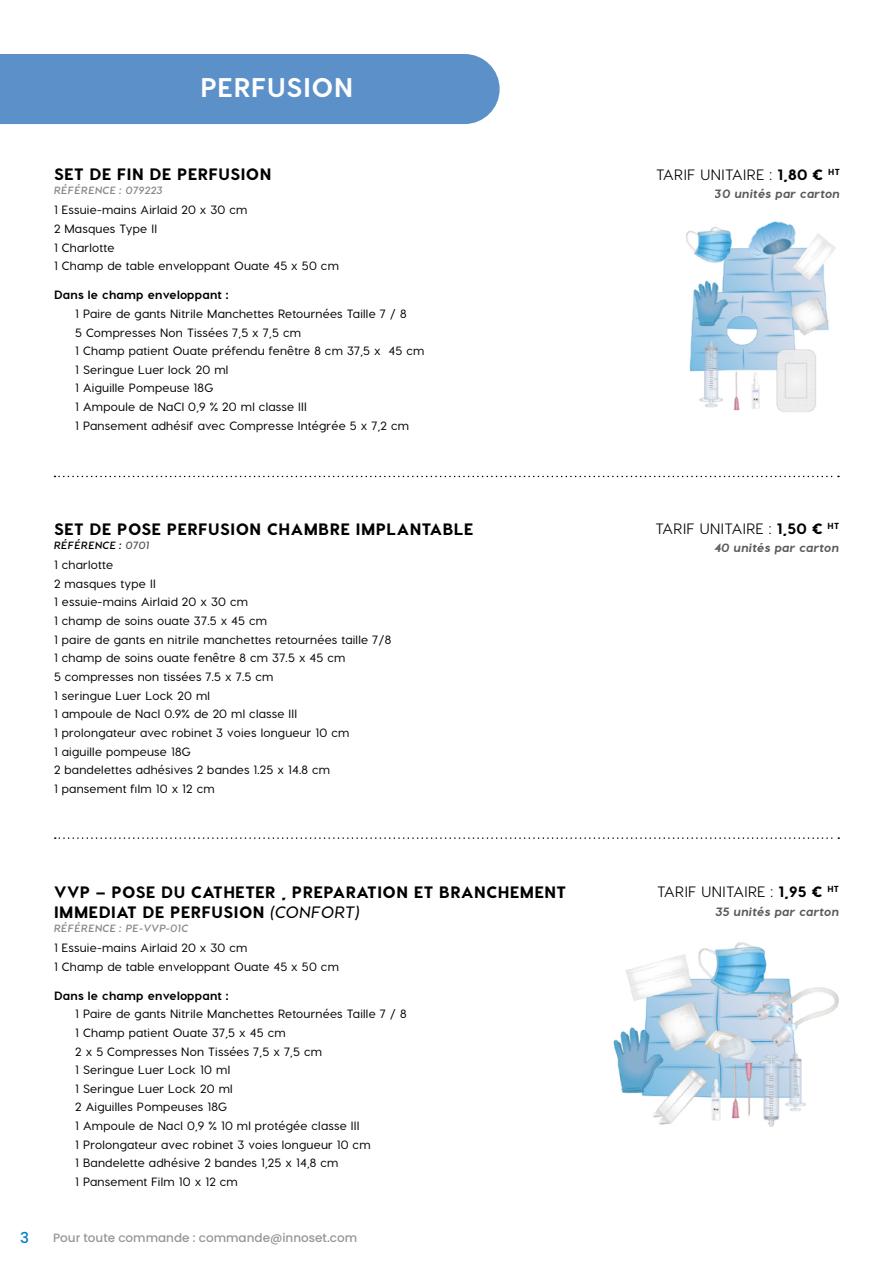
<style>
.page{position:relative;width:893px;height:1263px;background:#fff}
.page>*{position:absolute;margin:0;border:0;box-sizing:border-box;transform-origin:0 0}
.t1{font:800 27px "Visby CF";letter-spacing:.03em;color:#fff}
.t2{font:800 16.5px/19.8px "Visby CF";letter-spacing:.03em;color:#000}
.t3{font:500 15px "Visby CF";letter-spacing:.03em;color:#000}
.t4{font:500 15px "Poppins";color:#007fc8}
.t5{font:600 12px/18.6px "Visby CF";letter-spacing:.02em;color:#000}
.t6{font:italic 800 12px "Visby CF";letter-spacing:.02em;color:#000}
.t7{font:800 12px "Visby CF";letter-spacing:.02em;color:#000}
.t8{font:500 12px "Poppins";color:#969695}
.t9{font:italic 700 10.5px "Visby CF";letter-spacing:.03em;color:#878787}
.t10{font:italic 700 10.5px "Visby CF";letter-spacing:.03em;color:#000}
.s1{color:#575756}
.s2{font-weight:600;font-style:italic}
.s3{font-weight:800}
</style>
<div class="page">
<img style="left:686px;top:221px;width:150px;height:191px">
<svg style="left:55px;top:476px;width:784px;height:1px"></svg>
<svg style="left:55px;top:837px;width:784px;height:2px"></svg>
<img style="left:613px;top:942px;width:226px;height:185px">
<div style="left:0;top:54px;width:500px;height:70px;background:#5c90c9"></div>
<h1 class="t1" style="left:200px;top:70px;width:154px">PERFUSION</h1>
<h2 class="t2" style="left:54px;top:164px;width:219px">SET DE FIN DE PERFUSION</h2>
<p class="t9" style="left:54px;top:184px;width:110px">RÉFÉRENCE : 079223</p>
<p class="t5" style="left:54px;top:201px;width:286px">1 Essuie-mains Airlaid 20 x 30 cm<br>2 Masques Type II<br>1 Charlotte<br>1 Champ de table enveloppant Ouate 45 x 50 cm</p>
<p class="t7" style="left:54px;top:287px;width:176px">Dans le champ enveloppant :</p>
<p class="t5" style="left:75px;top:304px;width:351px">1 Paire de gants Nitrile Manchettes Retournées Taille 7 / 8<br>5 Compresses Non Tissées 7,5 x 7,5 cm<br>1 Champ patient Ouate préfendu fenêtre 8 cm 37,5 x 45 cm 1 Seringue Luer lock 20 ml<br>1 Aiguille Pompeuse 18G<br>1 Ampoule de NaCl 0,9 % 20 ml classe III<br>1 Pansement adhésif avec Compresse Intégrée 5 x 7,2 cm</p>
<h2 class="t2" style="left:54px;top:519px;width:421px">SET DE POSE PERFUSION CHAMBRE IMPLANTABLE</h2>
<p class="t10" style="left:54px;top:539px;width:97px">RÉFÉRENCE : <span class="s1">0701</span></p>
<p class="t5" style="left:54px;top:555px;width:339px">1 charlotte<br>2 masques type II<br>1 essuie-mains Airlaid 20 x 30 cm<br>1 champ de soins ouate 37.5 x 45 cm<br>1 paire de gants en nitrile manchettes retournées taille 7/8<br>1 champ de soins ouate fenêtre 8 cm 37.5 x 45 cm<br>5 compresses non tissées 7.5 x 7.5 cm<br>1 seringue Luer Lock 20 ml<br>1 ampoule de Nacl 0.9% de 20 ml classe III<br>1 prolongateur avec robinet 3 voies longueur 10 cm<br>1 aiguille pompeuse 18G<br>2 bandelettes adhésives 2 bandes 1.25 x 14.8 cm<br>1 pansement film 10 x 12 cm</p>
<h2 class="t2" style="left:54px;top:882px;width:514px">VVP – POSE DU CATHETER , PREPARATION ET BRANCHEMENT<br>IMMEDIAT DE PERFUSION <span class="s2">(CONFORT)</span></h2>
<p class="t9" style="left:54px;top:921px;width:136px">RÉFÉRENCE : PE-VVP-01C</p>
<p class="t5" style="left:54px;top:938px;width:286px">1 Essuie-mains Airlaid 20 x 30 cm<br>1 Champ de table enveloppant Ouate 45 x 50 cm</p>
<p class="t7" style="left:54px;top:988px;width:176px">Dans le champ enveloppant :</p>
<p class="t5" style="left:75px;top:1004px;width:333px">1 Paire de gants Nitrile Manchettes Retournées Taille 7 / 8<br>1 Champ patient Ouate 37,5 x 45 cm<br>2 x 5 Compresses Non Tissées 7,5 x 7,5 cm<br>1 Seringue Luer Lock 10 ml<br>1 Seringue Luer Lock 20 ml<br>2 Aiguilles Pompeuses 18G<br>1 Ampoule de Nacl 0,9 % 10 ml protégée classe III<br>1 Prolongateur avec robinet 3 voies longueur 10 cm<br>1 Bandelette adhésive 2 bandes 1,25 x 14,8 cm<br>1 Pansement Film 10 x 12 cm</p>
<p class="t4" style="left:20px;top:1228px;width:10px">3</p>
<p class="t8" style="left:53px;top:1230px;width:306px">Pour toute commande : commande@innoset.com</p>
<p class="t3" style="left:656px;top:165px;width:185px">TARIF UNITAIRE : <span class="s3">1,80 €</span> <sup>HT</sup></p>
<p class="t6" style="left:715px;top:186px;width:126px">30 unités par carton</p>
<p class="t3" style="left:655px;top:520px;width:185px">TARIF UNITAIRE : <span class="s3">1,50 €</span> <sup>HT</sup></p>
<p class="t6" style="left:714px;top:540px;width:126px">40 unités par carton</p>
<p class="t3" style="left:657px;top:883px;width:183px">TARIF UNITAIRE : <span class="s3">1,95 €</span> <sup>HT</sup></p>
<p class="t6" style="left:715px;top:904px;width:125px">35 unités par carton</p>
</div>
